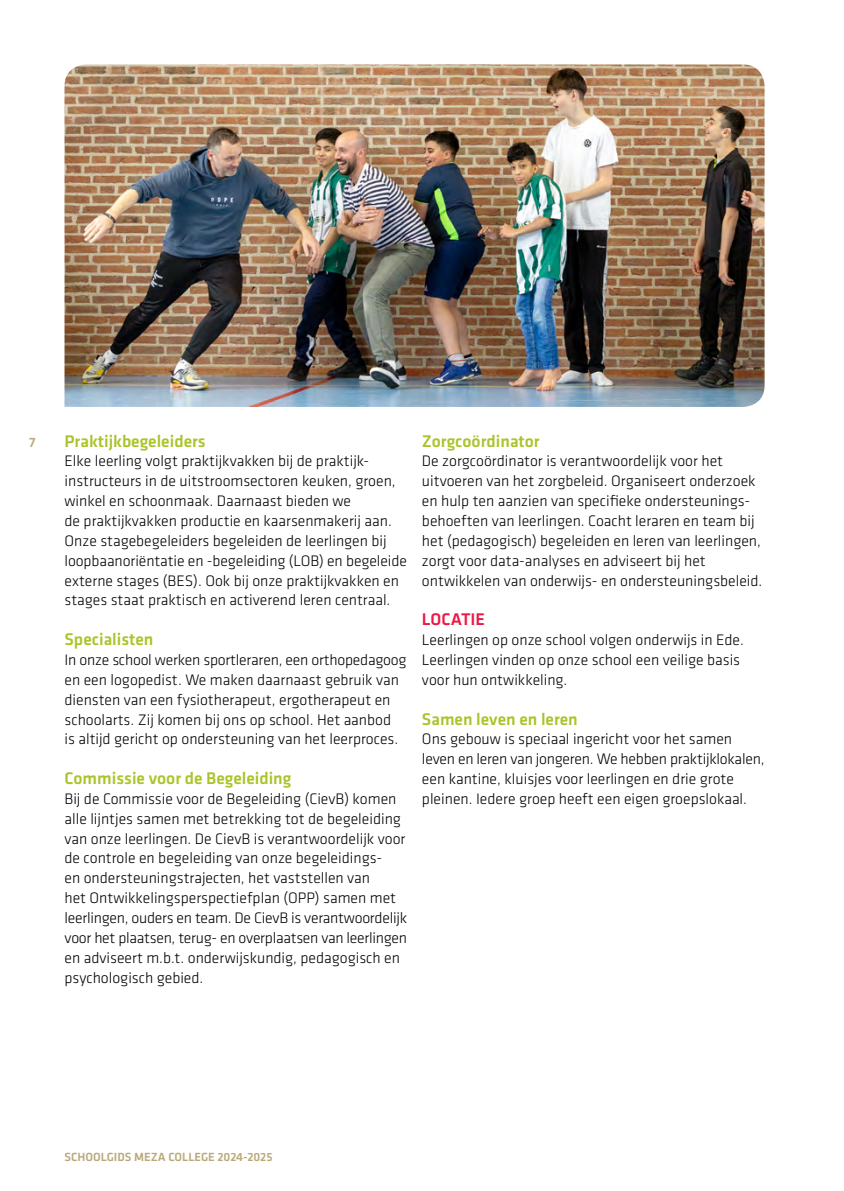
<style>
.page{position:relative;width:844px;height:1191px;background:#fff}
.page>*{position:absolute;margin:0;border:0;box-sizing:border-box;transform-origin:0 0}
._06_Kop3{font:500 17.5px "Klavika";color:#adc32b}
._05_Kop2{font:500 17.5px "Klavika";color:#ed1846}
._09_Broodtekst{font:300 15.75px/19.8px "Klavika";color:#000}
.t1{font:500 14px "Klavika";color:#b9a879}
.t2{font:500 12.25px "Klavika";color:#b9a879}
</style>
<div class="page">
<img style="left:64px;top:64px;width:700px;height:343px">
<p class="t1" style="left:29px;top:434px;width:8px">7</p>
<p class="_06_Kop3" style="left:64px;top:431px;width:143px">Praktijkbegeleiders</p>
<p class="_09_Broodtekst" style="left:64px;top:451px;width:344px">Elke leerling volgt praktijkvakken bij de praktijk&shy;instructeurs in de uitstroomsectoren keuken, groen, winkel en schoonmaak. Daarnaast bieden we<br>de praktijkvakken productie en kaarsenmakerij aan.<br>Onze stagebegeleiders begeleiden de leerlingen bij loopbaanoriëntatie en -begeleiding (LOB) en begeleide externe stages (BES). Ook bij onze praktijkvakken en stages staat praktisch en activerend leren centraal.</p>
<p class="_06_Kop3" style="left:64px;top:630px;width:90px">Specialisten</p>
<p class="_09_Broodtekst" style="left:64px;top:650px;width:343px">In onze school werken sportleraren, een orthopedagoog en een logopedist. We maken daarnaast gebruik van diensten van een fysiotherapeut, ergotherapeut en schoolarts. Zij komen bij ons op school. Het aanbod<br>is altijd gericht op ondersteuning van het leerproces.</p>
<p class="_06_Kop3" style="left:64px;top:768px;width:228px">Commissie voor de Begeleiding</p>
<p class="_09_Broodtekst" style="left:64px;top:789px;width:344px">Bij de Commissie voor de Begeleiding (CievB) komen alle lijntjes samen met betrekking tot de begeleiding van onze leerlingen. De CievB is verantwoordelijk voor de controle en begeleiding van onze begeleidings-<br>en ondersteuningstrajecten, het vaststellen van<br>het Ontwikkelingsperspectiefplan (OPP) samen met leerlingen, ouders en team. De CievB is verantwoordelijk voor het plaatsen, terug- en overplaatsen van leerlingen en adviseert m.b.t. onderwijskundig, pedagogisch en psychologisch gebied.</p>
<p class="_06_Kop3" style="left:422px;top:431px;width:119px">Zorgcoördinator</p>
<p class="_09_Broodtekst" style="left:422px;top:451px;width:342px">De zorgcoördinator is verantwoordelijk voor het uitvoeren van het zorgbeleid. Organiseert onderzoek en hulp ten aanzien van specifieke ondersteunings&shy;behoeften van leerlingen. Coacht leraren en team bij het (pedagogisch) begeleiden en leren van leerlingen, zorgt voor data-analyses en adviseert bij het ontwikkelen van onderwijs- en ondersteuningsbeleid.</p>
<p class="_05_Kop2" style="left:422px;top:610px;width:65px">LOCATIE</p>
<p class="_09_Broodtekst" style="left:422px;top:630px;width:323px">Leerlingen op onze school volgen onderwijs in Ede.<br>Leerlingen vinden op onze school een veilige basis voor hun ontwikkeling.</p>
<p class="_06_Kop3" style="left:422px;top:709px;width:157px">Samen leven en leren</p>
<p class="_09_Broodtekst" style="left:422px;top:729px;width:344px">Ons gebouw is speciaal ingericht voor het samen leven en leren van jongeren. We hebben praktijklokalen, een kantine, kluisjes voor leerlingen en drie grote pleinen. Iedere groep heeft een eigen groepslokaal.</p>
<p class="t2" style="left:64px;top:1150px;width:209px">SCHOOLGIDS MEZA COLLEGE 2024-2025</p>
</div>
